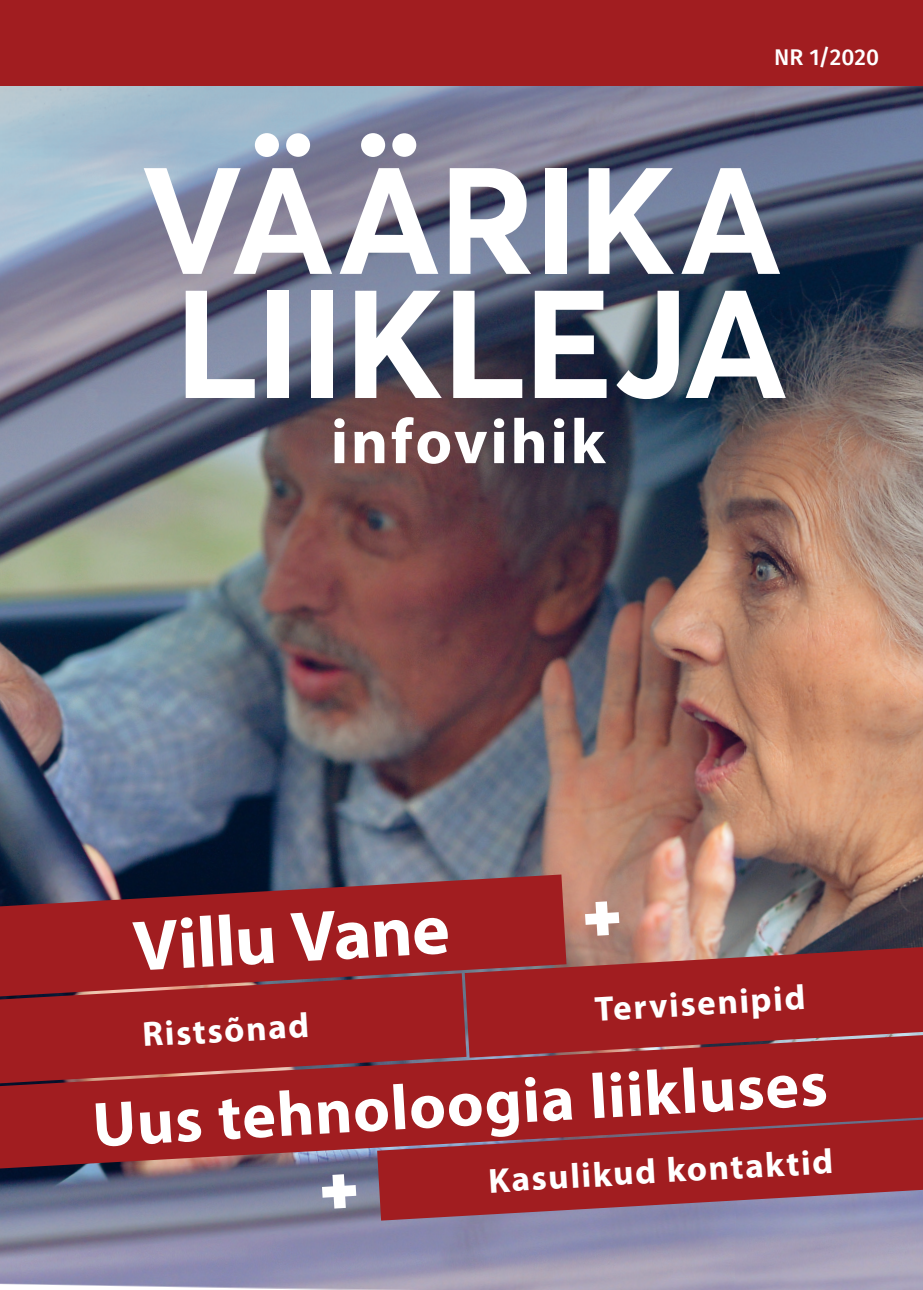
<style>
.page{position:relative;width:923px;height:1290px;background:#fff}
.page>*{position:absolute;margin:0;border:0;box-sizing:border-box;transform-origin:0 0}
.t1{font:700 151.03px "Averta";letter-spacing:-.015em;color:#fff}
.t2{font:700 148.92px "Averta";letter-spacing:-.015em;color:#fff}
.t3{font:700 71.75px "Myriad Pro";color:#fff}
.t4{font:700 63.88px "Myriad Pro";letter-spacing:.04em;color:#fff}
.t5{font:700 35px "Myriad Pro";color:#fff}
.t6{font:500 22.75px "Fira Sans";color:#fff}
</style>
<div class="page">
<img style="left:0;top:86px;width:371px;height:346px">
<img style="left:371px;top:86px;width:371px;height:353px">
<img style="left:742px;top:86px;width:181px;height:724px">
<img style="left:0;top:432px;width:372px;height:365px">
<img style="left:364px;top:439px;width:385px;height:371px">
<img style="left:0;top:797px;width:365px;height:77px">
<img style="left:358px;top:803px;width:385px;height:144px">
<img style="left:734px;top:810px;width:189px;height:480px">
<img style="left:0;top:1168px;width:736px;height:122px">
<div style="left:0;top:0;width:923px;height:86px;background:#a11d20"></div>
<div style="left:0;top:1057px;width:923px;height:111px;background:#a11d20"></div>
<svg style="left:466px;top:947px;width:457px;height:110px;background:#a0282b"></svg>
<svg style="left:0;top:874px;width:566px;height:122px;background:#90242a"></svg>
<svg style="left:377px;top:1120px;width:546px;height:100px;background:#9c303a"></svg>
<div style="left:0;top:973px;width:466px;height:110px;background:#a11d20"></div>
<svg style="left:322px;top:1174px;width:34px;height:34px"></svg>
<svg style="left:585px;top:901px;width:34px;height:35px"></svg>
<p class="t6" style="left:774px;top:39px;width:107px">NR 1/2020</p>
<h2 class="t2" style="left:140px;top:127px;width:643px">VÄÄRIKA</h2>
<h1 class="t1" style="left:174px;top:249px;width:616px">LIIKLEJA</h1>
<h3 class="t4" style="left:331px;top:400px;width:276px">infovihik</h3>
<h3 class="t3" style="left:131px;top:899px;width:319px;rotate:-3deg">Villu Vane</h3>
<p class="t5" style="left:141px;top:1011px;width:168px;rotate:-3deg">Ristsõnad</p>
<p class="t5" style="left:594px;top:986px;width:212px;rotate:-3deg">Tervisenipid</p>
<h3 class="t4" style="left:90px;top:1082px;width:737px;rotate:-3deg">Uus tehnoloogia liikluses</h3>
<p class="t5" style="left:487px;top:1157px;width:346px;rotate:-3deg">Kasulikud kontaktid</p>
</div>
